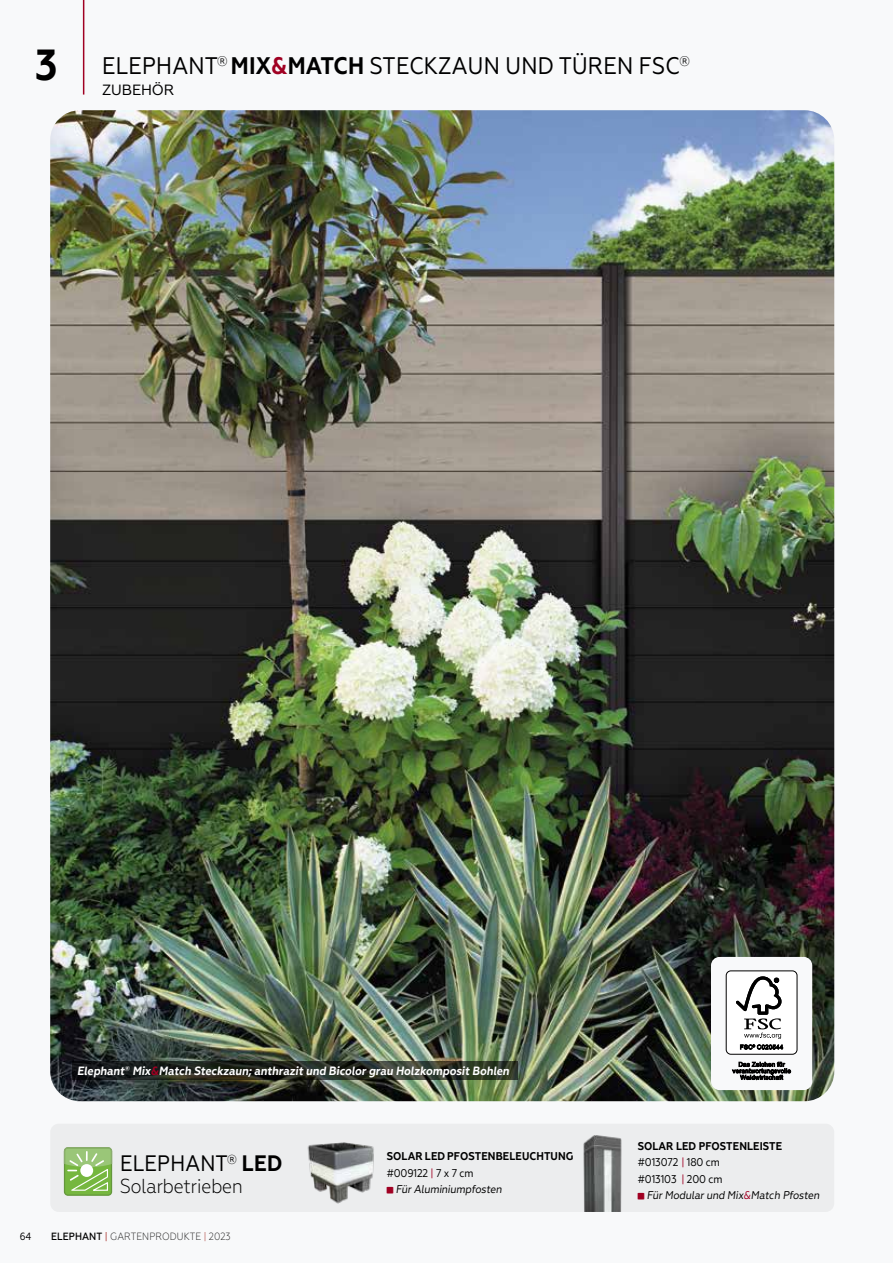
<style>
.page{position:relative;width:893px;height:1263px;background:#f8f9fa}
.page>*{position:absolute;margin:0;border:0;box-sizing:border-box;transform-origin:0 0}
.t1{font:700 condensed 43.5px "Geometria";color:#000}
.t2{font:condensed 24px "Geometria";letter-spacing:.01em;color:#000}
.t3{font:condensed 22.35px "Geometria";letter-spacing:.01em;color:#000}
.t4{font:300 condensed 20.25px "Geometria";color:#000}
.t5{font:condensed 14.85px "Geometria";letter-spacing:-.01em;color:#000;scale:1.11 1}
.t6{font:700 condensed 12px "Geometria";color:#fff}
.t7{font:condensed 11.25px/16.5px "Geometria";letter-spacing:-.01em;color:#000}
.t8{font:700 condensed 11.25px "Geometria";letter-spacing:.01em;color:#000}
.t9{font:300 condensed 10.5px "Geometria";letter-spacing:.01em;color:#292929}
.t10{font:condensed 10.5px "Geometria";color:#000}
.s1{font-weight:700}
.s2{font-weight:700;color:#a00022}
.s3{color:#a00022}
.s4{font-weight:500;color:#000}
.s5{font-weight:400;color:#a7312b}
.s6{color:#a7312b}
</style>
<div class="page">
<img style="left:50px;top:110px;width:784px;height:991px">
<div style="left:50px;top:1123px;width:784px;height:89px;background:#ecedee;border-radius:9px"></div>
<img style="left:307px;top:1142px;width:67px;height:62px">
<img style="left:583px;top:1135px;width:39px;height:77px">
<hr style="left:83px;top:0;width:1px;height:95px;background:#a00022">
<div style="left:711px;top:957px;width:101px;height:133px;background:#f8f9fa;border-radius:9px"></div>
<div style="left:725px;top:970px;width:73px;height:85px;background:#fff;border-radius:4px"></div>
<div style="left:726px;top:970px;width:71px;height:84px;border:1px solid #000;border-radius:5px"></div>
<svg style="left:736px;top:976px;width:47px;height:73px"></svg>
<svg style="left:732px;top:1062px;width:59px;height:19px"></svg>
<svg style="left:72px;top:1061px;width:446px;height:19px;background:#252a22"></svg>
<svg style="left:64px;top:1147px;width:48px;height:49px;background:#97c572"></svg>
<h1 class="t1" style="left:35px;top:40px;width:24px">3</h1>
<h2 class="t2" style="left:102px;top:52px;width:589px">ELEPHANT<sup>®</sup> <span class="s1">MIX</span><span class="s2">&amp;</span><span class="s1">MATCH</span> STECKZAUN UND TÜREN FSC<sup>®</sup></h2>
<h3 class="t5" style="left:102px;top:81px;width:66px">ZUBEHÖR</h3>
<p class="t6" style="left:77px;top:1064px;width:436px">Elephant<sup>®</sup> Mix<span class="s3">&amp;</span>Match Steckzaun;anthrazit und Bicolor grau Holzkomposit Bohlen</p>
<h3 class="t3" style="left:120px;top:1150px;width:164px">ELEPHANT<sup>®</sup> <span class="s1">LED</span></h3>
<h3 class="t4" style="left:120px;top:1174px;width:124px">Solarbetrieben</h3>
<p class="t8" style="left:387px;top:1150px;width:188px">SOLAR LED PFOSTENBELEUCHTUNG</p>
<p class="t7" style="left:387px;top:1165px;width:88px">#009122 <span class="s3">|</span> 7 x 7 cm</p>
<p class="t7" style="left:396px;top:1181px;width:109px">Für Aluminiumpfosten</p>
<p class="t7" style="left:638px;top:1138px;width:146px"><span class="s1">SOLAR LED PFOSTENLEISTE </span>#013072 <span class="s3">|</span> 180 cm<br>#013103 <span class="s3">|</span> 200 cm</p>
<p class="t7" style="left:647px;top:1187px;width:176px">Für Modular und Mix<span class="s3">&amp;</span>Match Pfosten</p>
<p class="t10" style="left:20px;top:1230px;width:13px">64</p>
<p class="t9" style="left:51px;top:1230px;width:181px"><span class="s4">ELEPHANT</span> <span class="s5">|</span> GARTENPRODUKTE <span class="s6">|</span> 2023</p>
</div>
